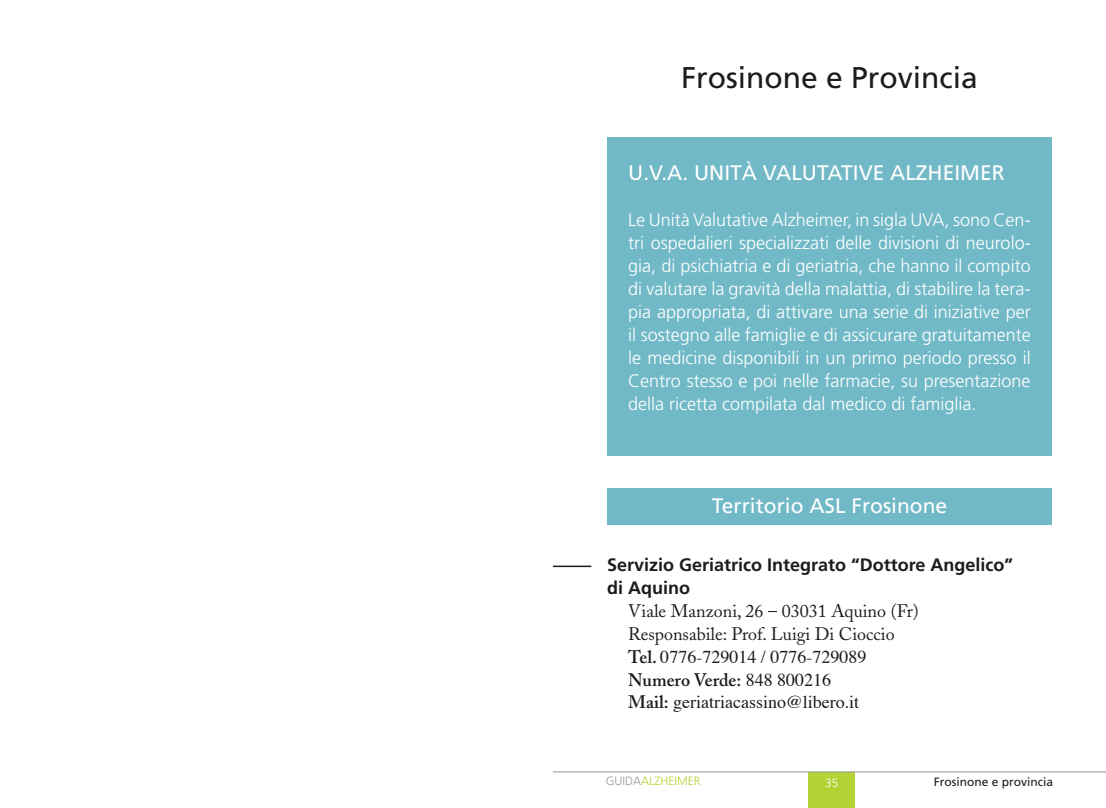
<style>
.page{position:relative;width:1106px;height:808px;background:#fff}
.page>*{position:absolute;margin:0;border:0;box-sizing:border-box;transform-origin:0 0}
.t1{font:30px "Frutiger";color:#1b1c20}
.t2{font:21px "Frutiger";color:#fff}
.t3{font:300 18px/23px "Frutiger";color:#fff;text-align:justify}
.t4{font:18px/23px "Adobe Caslon";color:#1b1c20}
.t5{font:18px "Times";color:#1b1c20}
.t6{font:700 18px/23px "Frutiger";color:#1b1c20}
.t7{font:600 18px "Adobe Caslon";color:#1b1c20}
.t8{font:12px "Frutiger";color:#1b1c20}
.t9{font:300 12px "Frutiger";color:#b3d334}
.t10{font:300 12px "Frutiger";color:#fff}
.s1{font-family:"Adobe Caslon";font-weight:600}
.s2{font-family:"Times";font-weight:400}
.s3{color:#97979b}
</style>
<div class="page">
<div style="left:808px;top:772px;width:47px;height:36px;background:#b3d334"></div>
<hr style="left:553px;top:771px;width:553px;height:1px;background:#97979b">
<div style="left:607px;top:137px;width:445px;height:319px;background:#71b9c7"></div>
<div style="left:607px;top:488px;width:445px;height:37px;background:#71b9c7"></div>
<hr style="left:553px;top:566px;width:38px;height:1px;background:#1b1c20">
<h1 class="t1" style="left:681px;top:60px;width:298px">Frosinone e Provincia</h1>
<p class="t2" style="left:628px;top:161px;width:162px">U.V.A. Unità Valu</p>
<p class="t2" style="left:817px;top:161px;width:47px">tative</p>
<p class="t2" style="left:890px;top:161px;width:29px">Alzheimer</p>
<p class="t3" style="left:628px;top:208px;width:404px">Le Unità Valutative Alzheimer, in sigla UVA, sono Cen&shy;tri ospedalieri specializzati delle divisioni di neurolo&shy;gia, di psichiatria e di geriatria, che hanno il compito di valutare la gravità della malattia, di stabilire la tera&shy;pia appropriata, di attivare una serie di iniziative per il sostegno alle famiglie e di assicurare gratuitamente le medicine disponibili in un primo periodo presso il Centro stesso e poi nelle farmacie, su presentazione della ricetta compilata dal medico di famiglia.</p>
<p class="t2" style="left:711px;top:494px;width:237px">Territorio ASL Frosinone</p>
<p class="t6" style="left:607px;top:553px;width:408px">Servizio Geriatrico Integrato “Dottore Angelico” di Aquino</p>
<p class="t4" style="left:628px;top:599px;width:292px">Viale Manzoni, 26 – 03031 Aquino (Fr)<br>Responsabile: Prof. Luigi Di Cioccio</p>
<p class="t5" style="left:628px;top:640px;width:240px"><span class="s1">Tel.</span> 0776-729014 / 0776-729089</p>
<p class="t7" style="left:628px;top:668px;width:204px">Numero Verde: <span class="s2">848 800216</span></p>
<p class="t5" style="left:628px;top:685px;width:232px"><span class="s1">Mail:</span> geriatriacassino@libero.it</p>
<p class="t9" style="left:606px;top:774px;width:96px"><span class="s3">GUIDA</span>ALZHEIMER</p>
<p class="t10" style="left:825px;top:776px;width:15px">35</p>
<p class="t8" style="left:933px;top:775px;width:121px">Frosinone e provincia</p>
</div>
